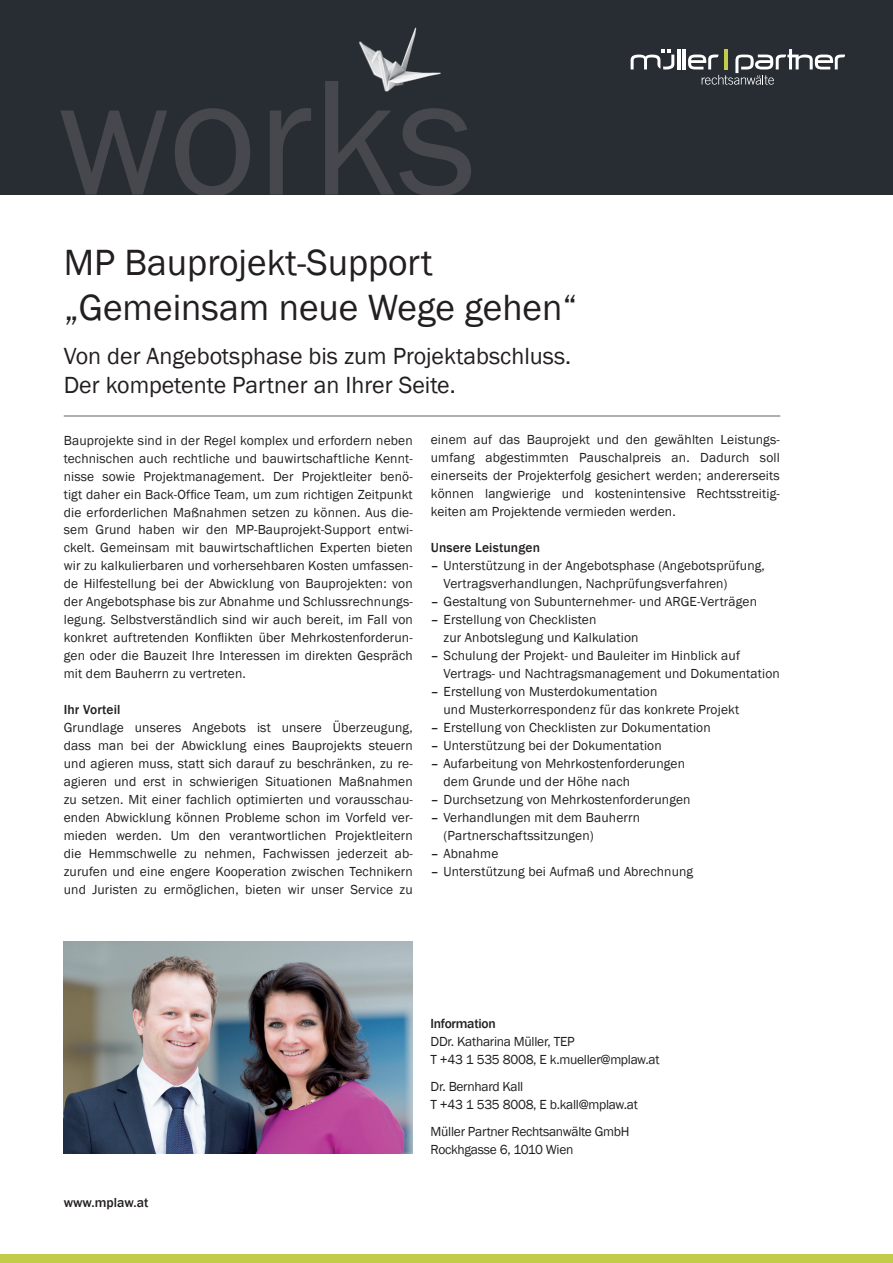
<style>
.page{position:relative;width:893px;height:1263px;background:#fff}
.page>*{position:absolute;margin:0;border:0;box-sizing:border-box;transform-origin:0 0}
.t1{font:170.4px "Franklin Gothic";letter-spacing:-.005em;color:#46484e}
.t2{font:37.5px/45px "Franklin Gothic";color:#231f20}
.t3{font:24px/28.8px "Franklin Gothic";color:#231f20}
.t4{font:13.5px/18px "Franklin Gothic";letter-spacing:.01em;color:#231f20}
.t5{font:13.5px/18px "Franklin Gothic";letter-spacing:-.02em;color:#231f20}
.t6{font:500 13.5px "Franklin Gothic";letter-spacing:.01em;color:#231f20}
.t7{font:500 13.5px "Franklin Gothic";letter-spacing:-.02em;color:#231f20}
.s1{font-weight:500}
</style>
<div class="page">
<img style="left:64px;top:941px;width:348px;height:213px">
<div style="left:0;top:1254px;width:893px;height:9px;background:#c2cc49"></div>
<div style="left:0;top:0;width:893px;height:194px;background:#282d34"></div>
<img style="left:359px;top:27px;width:82px;height:65px">
<hr style="left:677px;top:49px;width:3px;height:20px;background:#fff">
<hr style="left:683px;top:49px;width:3px;height:20px;background:#fff">
<svg style="left:631px;top:49px;width:43px;height:20px"></svg>
<svg style="left:688px;top:49px;width:157px;height:36px"></svg>
<hr style="left:64px;top:415px;width:716px;height:2px;background:#939598">
<h1 class="t1" style="left:57px;top:32px;width:421px">works</h1>
<h2 class="t2" style="left:64px;top:241px;width:515px">MP Bauprojekt-Support „Gemeinsam neue Wege gehen“</h2>
<h3 class="t3" style="left:64px;top:342px;width:509px">Von der Angebotsphase bis zum Projektabschluss.<br>Der kompetente Partner an Ihrer Seite.</h3>
<p class="t4" style="left:64px;top:431px;width:351px;text-align:justify">Bauprojekte sind in der Regel komplex und erfordern neben technischen auch rechtliche und bauwirtschaftliche Kennt&shy;nisse sowie Projektmanagement. Der Projektleiter benö&shy;tigt daher ein Back-Office Team, um zum richtigen Zeitpunkt die erforderlichen Maßnahmen setzen zu können. Aus die&shy;sem Grund haben wir den MP-Bauprojekt-Support entwi&shy;ckelt. Gemeinsam mit bauwirtschaftlichen Experten bieten wir zu kalkulierbaren und vorhersehbaren Kosten umfassen&shy;de Hilfestellung bei der Abwicklung von Bauprojekten: von der Angebotsphase bis zur Abnahme und Schlussrechnungs&shy;legung. Selbstverständlich sind wir auch bereit, im Fall von konkret auftretenden Konflikten über Mehrkostenforderun&shy;gen oder die Bauzeit Ihre Interessen im direkten Gespräch mit dem Bauherrn zu vertreten.</p>
<p class="t6" style="left:64px;top:702px;width:58px">Ihr Vorteil</p>
<p class="t4" style="left:64px;top:719px;width:351px;text-align:justify">Grundlage unseres Angebots ist unsere Überzeugung, dass man bei der Abwicklung eines Bauprojekts steuern und agieren muss, statt sich darauf zu beschränken, zu re&shy;agieren und erst in schwierigen Situationen Maßnahmen zu setzen. Mit einer fachlich optimierten und vorausschau&shy;enden Abwicklung können Probleme schon im Vorfeld ver&shy;mieden werden. Um den verantwortlichen Projektleitern die Hemmschwelle zu nehmen, Fachwissen jederzeit ab&shy;zurufen und eine engere Kooperation zwischen Technikern und Juristen zu ermöglichen, bieten wir unser Service zu</p>
<p class="t4" style="left:431px;top:431px;width:351px;text-align:justify">einem auf das Bauprojekt und den gewählten Leistungs&shy;umfang abgestimmten Pauschalpreis an. Dadurch soll einerseits der Projekterfolg gesichert werden; andererseits können langwierige und kostenintensive Rechtsstreitig&shy;keiten am Projektende vermieden werden.</p>
<p class="t6" style="left:431px;top:539px;width:111px">Unsere Leistungen</p>
<p class="t4" style="left:444px;top:557px;width:323px;text-indent:-13px"><span class="s1">–</span> Unterstützung in der Angebotsphase (Angebotsprüfung,<br>Vertragsverhandlungen, Nachprüfungsverfahren)</p>
<p class="t4" style="left:431px;top:593px;width:328px"><span class="s1">–</span> Gestaltung von Subunternehmer- und ARGE-Verträgen</p>
<p class="t4" style="left:444px;top:611px;width:196px;text-indent:-13px"><span class="s1">–</span> Erstellung von Checklisten<br>zur Anbotslegung und Kalkulation</p>
<p class="t4" style="left:443px;top:647px;width:338px;text-indent:-13px"><span class="s1">–</span> Schulung der Projekt- und Bauleiter im Hinblick auf<br>Vertrags- und Nachtragsmanagement und Dokumentation</p>
<p class="t4" style="left:443px;top:683px;width:297px;text-indent:-13px"><span class="s1">–</span> Erstellung von Musterdokumentation<br>und Musterkorrespondenz für das konkrete Projekt</p>
<p class="t4" style="left:431px;top:719px;width:281px"><span class="s1">–</span> Erstellung von Checklisten zur Dokumentation</p>
<p class="t4" style="left:431px;top:737px;width:232px"><span class="s1">–</span> Unterstützung bei der Dokumentation</p>
<p class="t4" style="left:443px;top:755px;width:243px;text-indent:-13px"><span class="s1">–</span> Aufarbeitung von Mehrkostenforderungen dem Grunde und der Höhe nach</p>
<p class="t4" style="left:431px;top:791px;width:261px"><span class="s1">–</span> Durchsetzung von Mehrkostenforderungen</p>
<p class="t4" style="left:443px;top:809px;width:198px;text-indent:-13px"><span class="s1">–</span> Verhandlungen mit dem Bauherrn (Partnerschaftssitzungen)</p>
<p class="t4" style="left:431px;top:845px;width:69px"><span class="s1">–</span> Abnahme</p>
<p class="t4" style="left:431px;top:863px;width:264px"><span class="s1">–</span> Unterstützung bei Aufmaß und Abrechnung</p>
<p class="t6" style="left:64px;top:1194px;width:86px">www.mplaw.at</p>
<p class="t7" style="left:431px;top:1015px;width:67px">Information</p>
<p class="t5" style="left:431px;top:1033px;width:231px">DDr. Katharina Müller, TEP<br>T +43 1 535 8008, E k.mueller@mplaw.at</p>
<p class="t5" style="left:431px;top:1078px;width:209px">Dr. Bernhard Kall<br>T +43 1 535 8008, E b.kall@mplaw.at</p>
<p class="t5" style="left:431px;top:1123px;width:200px">Müller Partner Rechtsanwälte GmbH<br>Rockhgasse 6, 1010 Wien</p>
</div>
